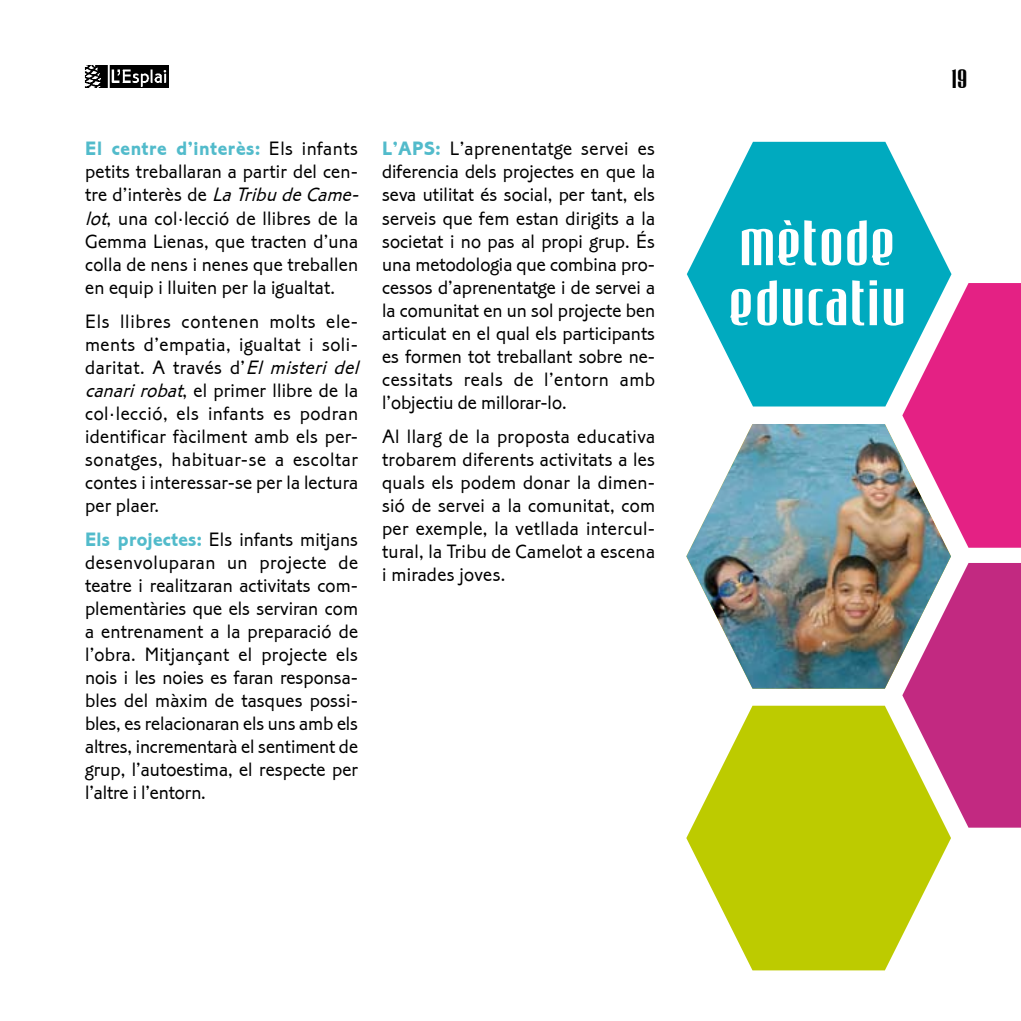
<style>
.page{position:relative;width:1021px;height:1021px;background:#fff}
.page>*{position:absolute;margin:0;border:0;box-sizing:border-box;transform-origin:0 0}
.t1{font:57px/60px "Mabella";letter-spacing:.05em;color:#fff}
.t2{font:24px "Mabella";color:#000}
.t3{font:20px/23px "Corinthian Light Let Plain";letter-spacing:.01em;color:#000;text-align:justify}
.t4{font:20px "Corinthian Bold Let Plain";letter-spacing:.03em;color:#52bbcb}
.s1{font-family:"Corinthian Light Let Plain";color:#000}
.s2{font-style:italic}
.s3{font-family:"Verdana";font-size:16px}
.s4{font-family:"Corinthian Bold Let Plain";color:#52bbcb}
</style>
<div class="page">
<img style="left:84px;top:65px;width:85px;height:23px">
<img style="left:686px;top:424px;width:265px;height:264px">
<svg style="left:902px;top:283px;width:118px;height:264px;background:#e04190"></svg>
<svg style="left:902px;top:563px;width:118px;height:264px;background:#bf468e"></svg>
<svg style="left:686px;top:142px;width:265px;height:264px;fill:#00aabf"></svg>
<svg style="left:686px;top:705px;width:265px;height:265px;fill:#bdcb00"></svg>
<p class="t4" style="left:85px;top:137px;width:274px">El centre d’interès: <span class="s1">Els infants</span></p>
<p class="t3" style="left:85px;top:160px;width:281px;text-align:left">petits treballaran a partir del cen&shy;tre d’interès de <span class="s2">LaTribudeCame&shy;lot</span>, una col<span class="s3">·</span>lecció de llibres de la Gemma Lienas, que tracten d’una colla de nens i nenes que treballen en equip i lluiten per la igualtat.</p>
<p class="t3" style="left:85px;top:310px;width:281px;text-align:left">Els llibres contenen molts ele&shy;ments d’empatia, igualtat i soli&shy;daritat. A través d’<span class="s2">El misteri del canarirobat</span>, el primer llibre de la col<span class="s3">·</span>lecció, els infants es podran identificar fàcilment amb els per&shy;sonatges, habituar-se a escoltar contes i interessar-se per la lectura per plaer.</p>
<p class="t3" style="left:85px;top:528px;width:274px"><span class="s4">Els projectes:</span> Els infants mitjans desenvoluparan un projecte de teatre i realitzaran activitats com&shy;plementàries que els serviran com a entrenament a la preparació de l’obra. Mitjançant el projecte els nois i les noies es faran responsa&shy;bles del màxim de tasques possi&shy;bles, es relacionaran els uns amb els altres, incrementarà el sentiment de grup, l’autoestima, el respecte per l’altre i l’entorn.</p>
<p class="t3" style="left:382px;top:137px;width:274px"><span class="s4">L’APS:</span> L’aprenentatge servei es diferencia dels projectes en que la seva utilitat és social, per tant, els serveis que fem estan dirigits a la societat i no pas al propi grup. És una metodologia que combina pro&shy;cessos d’aprenentatge i de servei a la comunitat en un sol projecte ben articulat en el qual els participants es formen tot treballant sobre ne&shy;cessitats reals de l’entorn amb l’objectiu de millorar-lo.</p>
<p class="t3" style="left:382px;top:425px;width:274px">Al llarg de la proposta educativa trobarem diferents activitats a les quals els podem donar la dimen&shy;sió de servei a la comunitat, com per exemple, la vetllada intercul&shy;tural, la Tribu de Camelot a escena i mirades joves.</p>
<p class="t2" style="left:952px;top:64px;width:16px">19</p>
<h1 class="t1" style="left:731px;top:211px;width:177px">mètode educatiu</h1>
</div>
